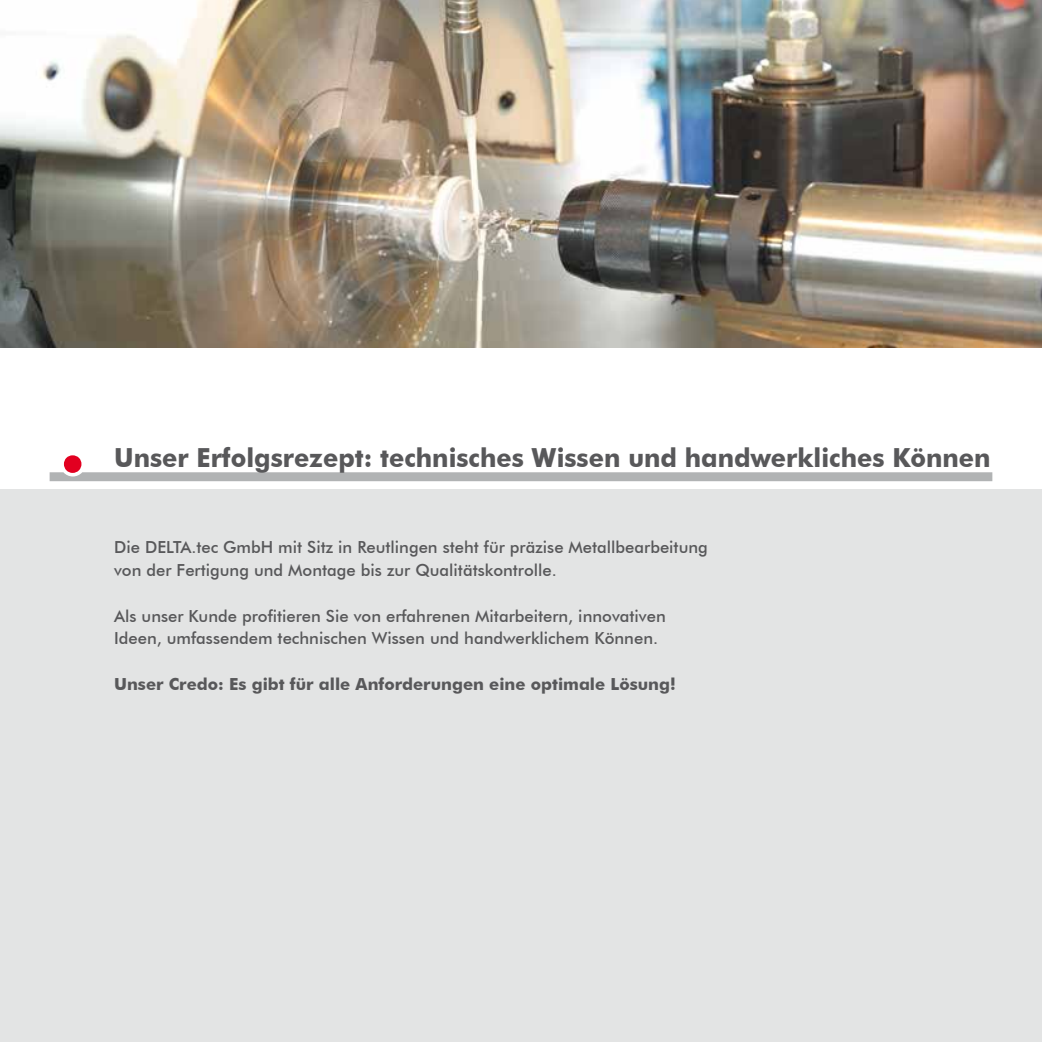
<style>
.page{position:relative;width:1042px;height:1042px;background:#fff}
.page>*{position:absolute;margin:0;border:0;box-sizing:border-box;transform-origin:0 0}
.t1{font:700 26.25px "Futura BT";color:#58585a;scale:.95 1}
.t2{font:500 16.62px/22.8px "Futura BT";color:#58585a}
.t3{font:700 16.62px "Futura BT";color:#58585a}
</style>
<div class="page">
<div style="left:0;top:490px;width:1042px;height:552px;background:#e3e4e4"></div>
<svg style="left:50px;top:455px;width:942px;height:26px"></svg>
<img style="left:0;top:0;width:1042px;height:347px">
<h1 class="t1" style="left:114px;top:441px;width:924px">Unser Erfolgsrezept: technisches Wissen und handwerkliches Können</h1>
<p class="t2" style="left:114px;top:536px;width:595px">Die DELTA.tec GmbH mit Sitz in Reutlingen steht für präzise Metallbearbeitung von der Fertigung und Montage bis zur Qualitätskontrolle.</p>
<p class="t2" style="left:114px;top:604px;width:553px">Als unser Kunde profitieren Sie von erfahrenen Mitarbeitern, innovativen<br>Ideen, umfassendem technischen Wissen und handwerklichem Können.</p>
<p class="t3" style="left:114px;top:674px;width:563px">Unser Credo: Es gibt für alle Anforderungen eine optimale Lösung!</p>
</div>
